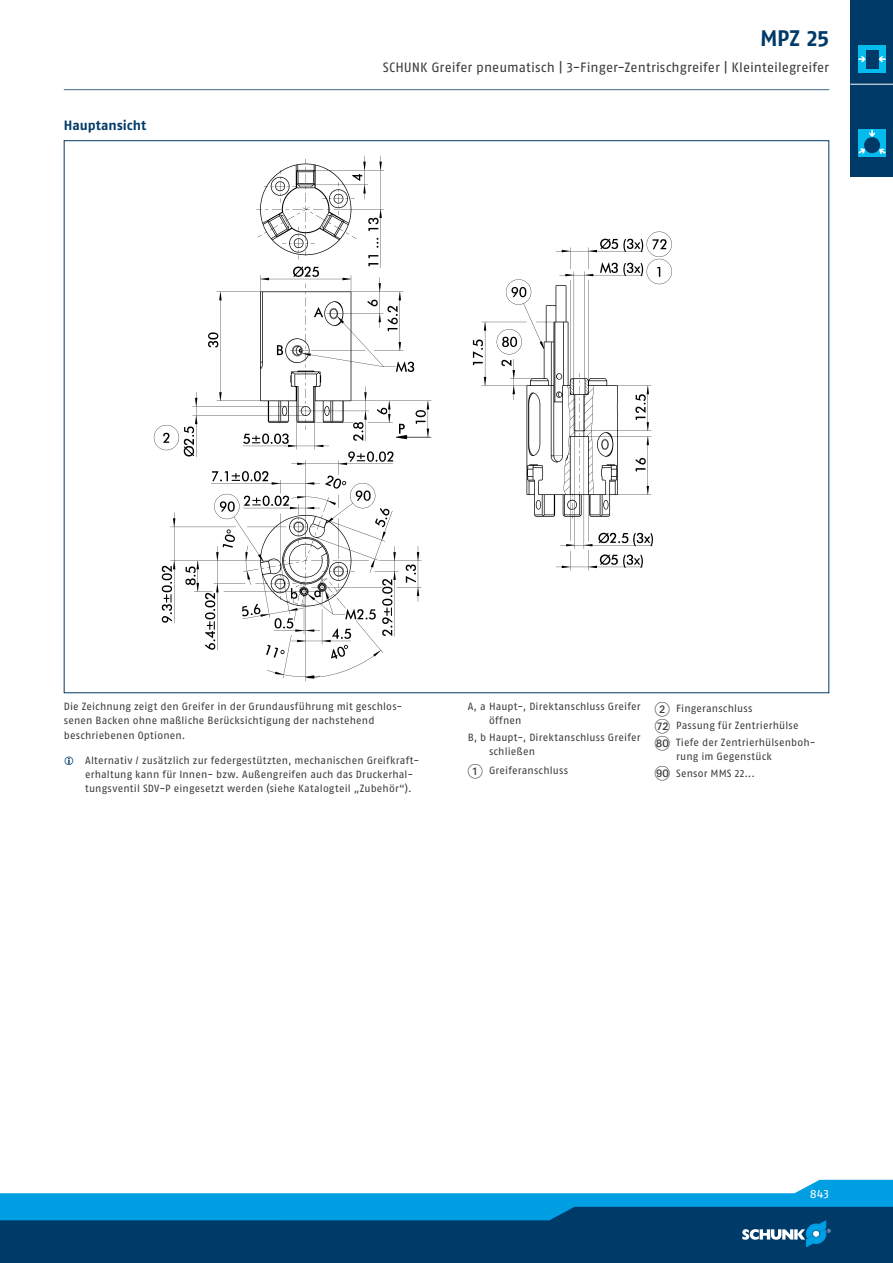
<style>
.page{position:relative;width:893px;height:1263px;background:#fff}
.page>*{position:absolute;margin:0;border:0;box-sizing:border-box;transform-origin:0 0}
.t1{font:700 22.5px "SCHUNK Fago Pro";color:#003a69}
.t2{font:13.5px "SCHUNK Fago Pro";letter-spacing:.005em;color:#3b3b3a}
.t3{font:700 13.5px "SCHUNK Fago Pro";letter-spacing:.005em;color:#003a69}
.t4{font:12px "SCHUNK Fago Pro";color:#fff}
.t5{font:10.5px/14.2px "SCHUNK Fago Pro";letter-spacing:.015em;color:#3b3b3a}
.s1{font-family:"Deco Numbers LH Circle";font-size:15px}
</style>
<div class="page">
<div style="left:0;top:1202px;width:893px;height:61px;background:#003a69"></div>
<svg style="left:0;top:1180px;width:893px;height:67px"></svg>
<div style="left:850px;top:0;width:43px;height:177px;background:#003a69"></div>
<hr style="left:850px;top:84px;width:43px;height:1px;background:#fff">
<div style="left:858px;top:46px;width:28px;height:27px;background:#04bbee"></div>
<div style="left:866px;top:50px;width:12px;height:18px;background:#003a69"></div>
<svg style="left:878px;top:56px;width:8px;height:6px"></svg>
<svg style="left:858px;top:56px;width:8px;height:6px"></svg>
<div style="left:858px;top:130px;width:28px;height:27px;background:#04bbee"></div>
<div style="left:864px;top:137px;width:16px;height:16px;background:#003a69;border-radius:50%"></div>
<svg style="left:869px;top:130px;width:6px;height:7px"></svg>
<svg style="left:858px;top:148px;width:8px;height:6px"></svg>
<svg style="left:878px;top:148px;width:8px;height:7px"></svg>
<hr style="left:64px;top:89px;width:765px;height:1px;background:#3e6791">
<img style="left:153px;top:155px;width:519px;height:527px">
<p class="t3" style="left:64px;top:117px;width:84px">Hauptansicht</p>
<h1 class="t1" style="left:760px;top:24px;width:71px">MPZ 25</h1>
<p class="t2" style="left:383px;top:60px;width:448px">SCHUNK Greifer pneumatisch | 3-Finger-Zentrischgreifer | Kleinteilegreifer</p>
<p class="t5" style="left:64px;top:699px;width:340px">Die Zeichnung zeigt den Greifer in der Grundausführung mit geschlos&shy;senen Backen ohne maßliche Berücksichtigung der nachstehend beschriebenen Optionen.</p>
<p class="t5" style="left:85px;top:753px;width:336px">Alternativ / zusätzlich zur federgestützten, mechanischen Greifkraft&shy;erhaltung kann für Innen- bzw. Außengreifen auch das Druckerhal&shy;tungsventil SDV-P eingesetzt werden (siehe Katalogteil „Zubehör“).</p>
<p class="t5" style="left:489px;top:699px;width:153px;text-indent:-21px">A, a Haupt-, Direktanschluss Greifer öffnen</p>
<p class="t5" style="left:489px;top:730px;width:153px;text-indent:-21px">B, b Haupt-, Direktanschluss Greifer schließen</p>
<p class="t5" style="left:468px;top:763px;width:102px"><span class="s1">1</span> Greiferanschluss</p>
<p class="t5" style="left:655px;top:700px;width:162px;line-height:17px"><span class="s1">2</span> Fingeranschluss<br><span class="s1">GL</span> Passung für Zentrierhülse<br><span class="s1">HT</span> Tiefe der Zentrierhülsenboh-</p>
<p class="t5" style="left:655px;top:748px;width:118px;line-height:16.5px;text-indent:21px">rung im Gegenstück<br><span class="s1">IT</span> Sensor MMS 22...</p>
<p class="t4" style="left:810px;top:1186px;width:21px">843</p>
</div>
